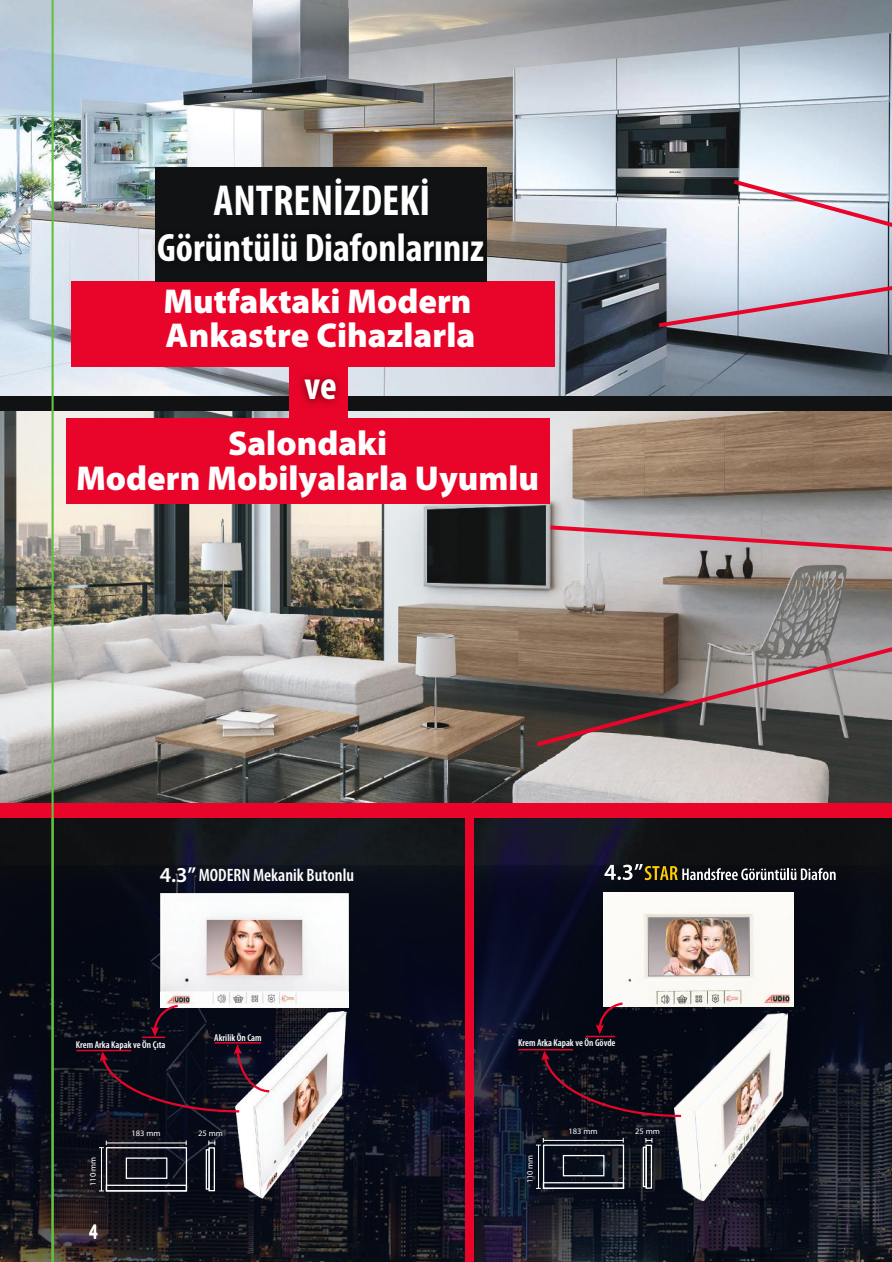
<style>
.page{position:relative;width:892px;height:1262px;background:#fff}
.page>*{position:absolute;margin:0;border:0;box-sizing:border-box;transform-origin:0 0}
.t1{font:700 condensed 43.5px "Myriad Pro";color:#fff}
.t2{font:700 condensed 39.75px "Myriad Pro";color:#fff}
.t3{font:900 34.65px/34.5px "Myriad Pro";color:#fff;text-align:center}
.t4{font:600 condensed 21px "Myriad Pro";color:#fff}
.t5{font:600 condensed 18px "Myriad Pro";color:#fff}
.t6{font:600 condensed 9.9px "Myriad Pro";color:#fff}
.t7{font:8.55px "Myriad Pro";color:#fff}
.t8{font:8.4px "Myriad Pro";color:#fff}
.s1{font-stretch:normal;font-size:21.3px}
</style>
<div class="page">
<svg style="left:0;top:802px;width:891px;height:64px;background:#14161c"></svg>
<svg style="left:0;top:866px;width:891px;height:396px;background:#10121f"></svg>
<img style="left:160px;top:894px;width:189px;height:113px">
<img style="left:235px;top:1011px;width:113px;height:188px">
<svg style="left:100px;top:1044px;width:171px;height:70px;background:#261f2d"></svg>
<hr style="left:76px;top:1050px;width:55px;height:1px;background:#e90529">
<hr style="left:214px;top:1042px;width:47px;height:2px;background:#e90529">
<svg style="left:142px;top:1003px;width:38px;height:35px"></svg>
<hr style="left:106px;top:1143px;width:80px;height:1px;background:#fff">
<svg style="left:208px;top:1141px;width:7px;height:4px"></svg>
<hr style="left:101px;top:1147px;width:1px;height:44px;background:#fff">
<svg style="left:99px;top:1141px;width:8px;height:7px"></svg>
<div style="left:208px;top:1147px;width:7px;height:44px;border:1px solid #fff"></div>
<div style="left:206px;top:1149px;width:4px;height:41px;border:1px solid #fff"></div>
<div style="left:106px;top:1147px;width:81px;height:44px;border:1px solid #fff"></div>
<div style="left:126px;top:1157px;width:41px;height:22px;border:1px solid #fff"></div>
<div style="left:106px;top:1185px;width:81px;height:6px;border:1px solid #fff"></div>
<img style="left:603px;top:892px;width:190px;height:114px">
<img style="left:648px;top:917px;width:101px;height:59px">
<svg style="left:604px;top:864px;width:231px;height:16px;background:#54534c"></svg>
<img style="left:674px;top:1013px;width:21px;height:188px">
<img style="left:695px;top:1013px;width:92px;height:188px">
<hr style="left:543px;top:1140px;width:80px;height:1px;background:#fff">
<svg style="left:645px;top:1138px;width:7px;height:5px"></svg>
<hr style="left:538px;top:1145px;width:1px;height:43px;background:#fff">
<svg style="left:536px;top:1138px;width:8px;height:8px"></svg>
<div style="left:645px;top:1145px;width:7px;height:44px;border:1px solid #fff"></div>
<div style="left:642px;top:1147px;width:4px;height:40px;border:1px solid #fff"></div>
<div style="left:543px;top:1145px;width:81px;height:44px;border:1px solid #fff"></div>
<div style="left:562px;top:1155px;width:42px;height:21px;border:1px solid #fff"></div>
<div style="left:543px;top:1182px;width:81px;height:7px;border:1px solid #fff"></div>
<svg style="left:595px;top:1001px;width:30px;height:33px"></svg>
<svg style="left:541px;top:1050px;width:142px;height:68px;background:#16101b"></svg>
<hr style="left:518px;top:1049px;width:55px;height:1px;background:#e90529">
<hr style="left:585px;top:1036px;width:30px;height:1px;background:#e90529">
<img style="left:0;top:411px;width:891px;height:391px">
<img style="left:0;top:0;width:891px;height:397px">
<div style="left:0;top:397px;width:891px;height:14px;background:#111213"></div>
<div style="left:66px;top:418px;width:483px;height:85px;background:#e90529"></div>
<div style="left:71px;top:282px;width:484px;height:85px;background:#e90529"></div>
<svg style="left:654px;top:268px;width:237px;height:62px;background:#b8b5c6"></svg>
<svg style="left:532px;top:584px;width:359px;height:165px;background:#807570"></svg>
<svg style="left:729px;top:177px;width:162px;height:80px"></svg>
<svg style="left:546px;top:523px;width:345px;height:45px;background:#baa6aa"></svg>
<div style="left:0;top:803px;width:891px;height:15px;background:#e90529"></div>
<svg style="left:0;top:48px;width:8px;height:2px"></svg>
<hr style="left:0;top:633px;width:15px;height:3px;background:#fff">
<hr style="left:52px;top:0;width:2px;height:1262px;background:#65bf44">
<div style="left:155px;top:168px;width:331px;height:113px;background:#111213"></div>
<img style="left:144px;top:215px;width:353px;height:67px">
<div style="left:289px;top:362px;width:58px;height:58px;background:#e90529"></div>
<img style="left:300px;top:367px;width:50px;height:51px">
<div style="left:465px;top:812px;width:8px;height:450px;background:#e90529"></div>
<p class="t1" style="left:213px;top:173px;width:218px">ANTRENİZDEKİ</p>
<p class="t2" style="left:157px;top:223px;width:328px">Görüntülü Diafonlarınız</p>
<p class="t3" style="left:163px;top:284px;width:313px;text-align:left">Mutfaktaki Modern<br>Ankastre Cihazlarla</p>
<p class="t2" style="left:304px;top:361px;width:34px">ve</p>
<p class="t3" style="left:76px;top:427px;width:464px">Salondaki<br>Modern Mobilyalarla Uyumlu</p>
<p class="t5" style="left:160px;top:865px;width:196px"><span class="s1">4.3”</span>MODERN Mekanik Butonlu</p>
<p class="t6" style="left:76px;top:1039px;width:91px">Krem Arka Kapak ve Ön Çıta</p>
<p class="t6" style="left:214px;top:1032px;width:49px">Akrilik Ön Cam</p>
<p class="t7" style="left:87px;top:1186px;width:30px;rotate:-90deg">110 mm</p>
<p class="t4" style="left:89px;top:1220px;width:10px">4</p>
<p class="t8" style="left:131px;top:1128px;width:31px">183 mm</p>
<p class="t8" style="left:198px;top:1128px;width:26px">25 mm</p>
<p class="t6" style="left:518px;top:1037px;width:99px">Krem Arka Kapak ve Ön Gövde</p>
<p class="t7" style="left:524px;top:1183px;width:30px;rotate:-90deg">110 mm</p>
<p class="t8" style="left:568px;top:1126px;width:31px">183 mm</p>
<p class="t8" style="left:635px;top:1126px;width:26px">25 mm</p>
</div>
